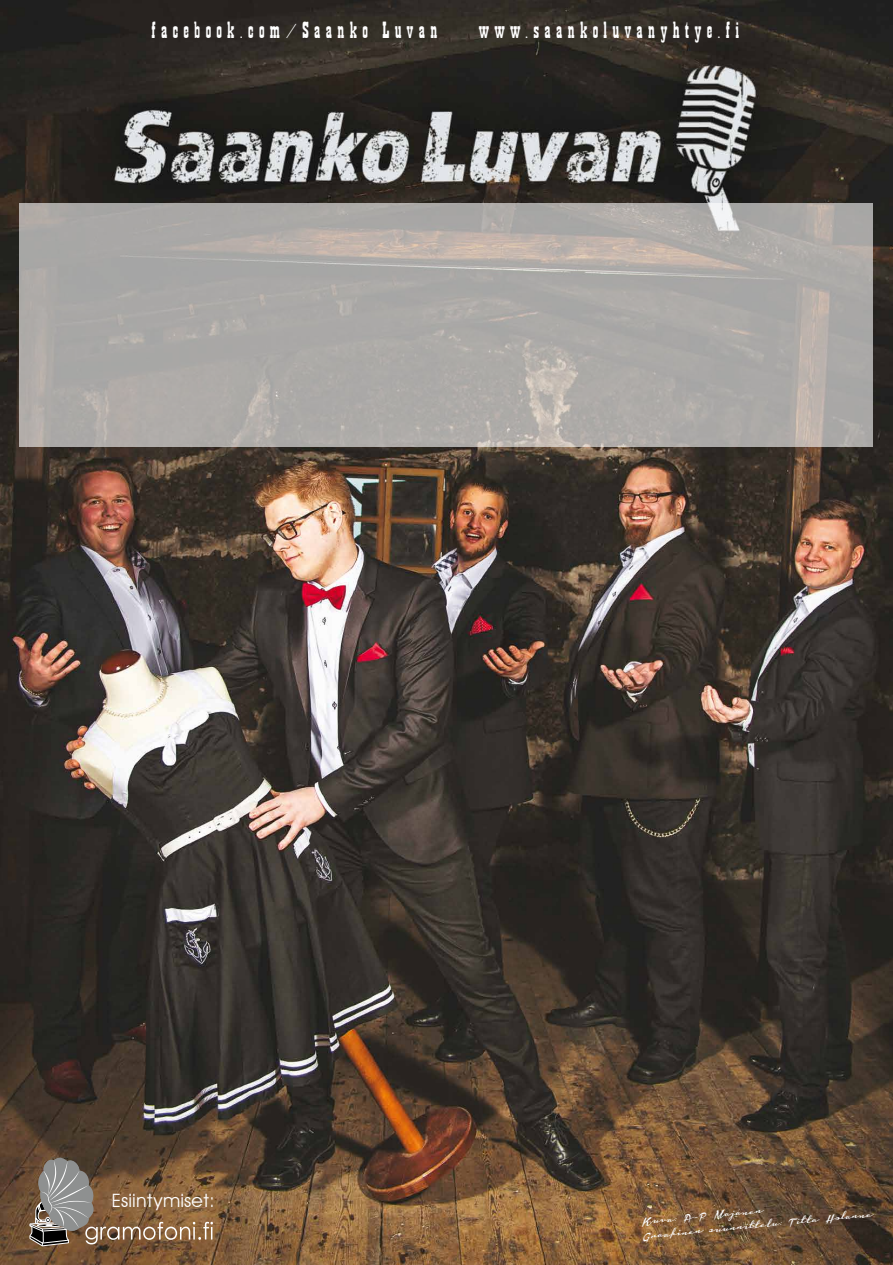
<style>
.page{position:relative;width:893px;height:1265px;background:#fff}
.page>*{position:absolute;margin:0;border:0;box-sizing:border-box;transform-origin:0 0}
.t1{font:21px "Showguide Normal";letter-spacing:.25em;color:#fff}
.t2{font:18.45px "Avant Garde";color:#fff}
.t3{font:12px/14px "Housegrind Personal Use Only";color:#fff}
</style>
<div class="page">
<img style="left:0;top:0;width:893px;height:1265px">
<svg style="left:19px;top:203px;width:853px;height:243px;fill:#aba9a7"></svg>
<svg style="left:30px;top:1158px;width:183px;height:88px"></svg>
<h1 class="t1" style="left:152px;top:21px;width:287px">facebook.com/Saanko Luvan</h1>
<h1 class="t1" style="left:479px;top:21px;width:262px">www.saankoluvanyhtye.fi</h1>
<h2 class="t2" style="left:111px;top:1189px;width:105px">Esiintymiset:</h2>
<p class="t3" style="left:641px;top:1215px;width:233px;rotate:-5deg">Kuva: A-P Majanen<br>Graafi nen suunnittelu: Titta Holanne</p>
</div>
